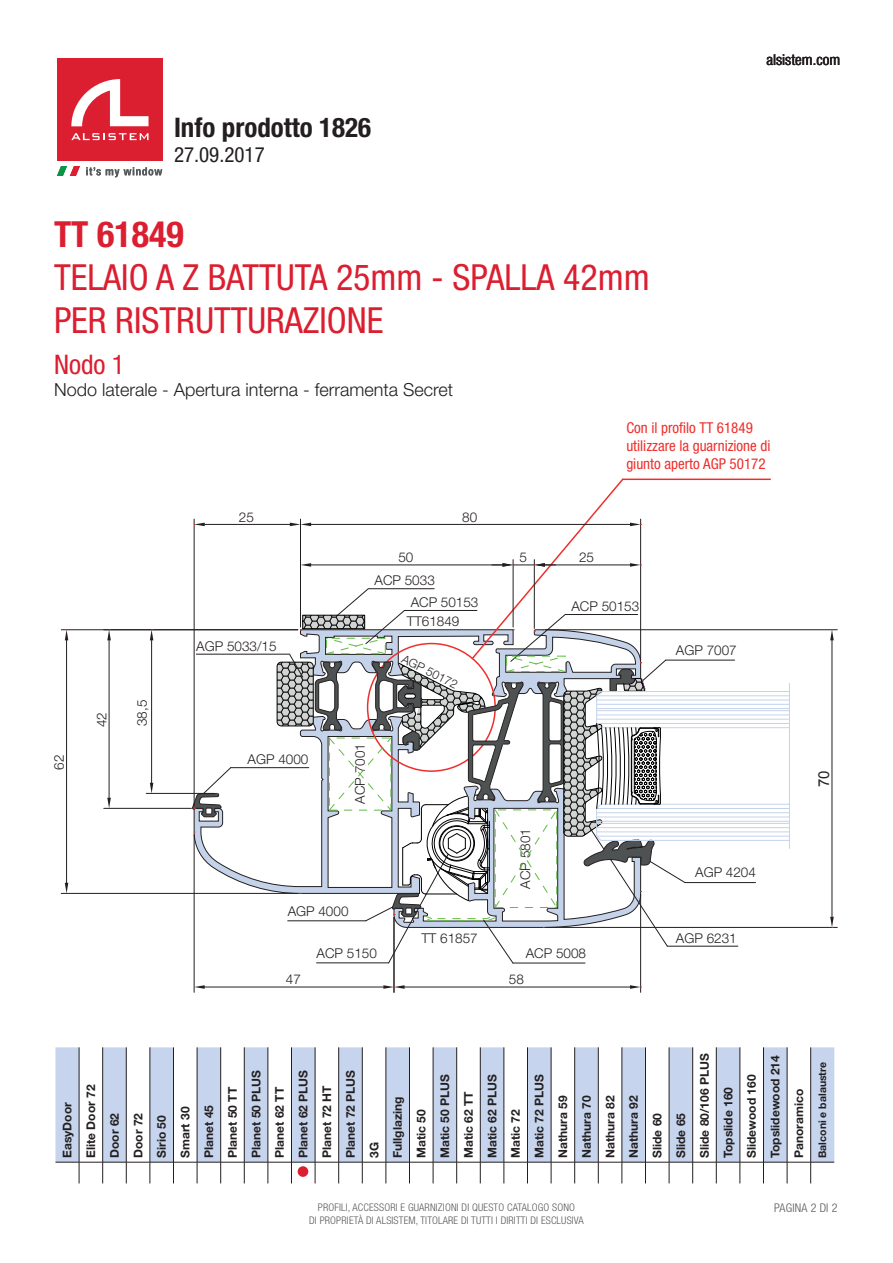
<style>
.page{position:relative;width:893px;height:1263px;background:#fff}
.page>*{position:absolute;margin:0;border:0;box-sizing:border-box;transform-origin:0 0}
.t1{font:condensed 36px "Helvetica Neue LT Std";color:#db1e30}
.t2{font:700 condensed 36px "Helvetica Neue LT Std";color:#db1e30}
.t3{font:700 condensed 27px "Helvetica Neue LT Std";color:#231f20}
.t4{font:condensed 27px "Helvetica Neue LT Std";color:#db1e30}
.t5{font:condensed 21px "Helvetica Neue LT Std";color:#231f20}
.t6{font:300 18px "Helvetica Neue LT Pro";color:#231f20}
.t7{font:condensed 15px/18px "Helvetica Neue LT Std";color:#ee2f2c}
.t8{font:condensed 15px "Helvetica Neue LT Std";color:#231f20}
.t9{font:15px "Arial";color:#231f20}
.t10{font:300 13.5px "Helvetica Neue LT Std";color:#231f20}
.t11{font:700 12px "Helvetica Neue LT Std";color:#231f20}
.t12{font:300 condensed 12px "Helvetica Neue LT Std";letter-spacing:.015em;color:#57585a}
.t13{font:300 12px "Helvetica Neue LT Std";color:#231f20}
.t14{font:300 condensed 10.5px "Helvetica Neue LT Std";letter-spacing:.015em;color:#57585a}
.t15{font:700 10.5px "Helvetica Neue LT Std";color:#231f20}
</style>
<div class="page">
<div style="left:57px;top:58px;width:106px;height:102px;background:#db1e30"></div>
<svg style="left:71px;top:133px;width:78px;height:7px"></svg>
<svg style="left:71px;top:79px;width:78px;height:47px"></svg>
<svg style="left:57px;top:167px;width:105px;height:10px"></svg>
<svg style="left:55px;top:1047px;width:779px;height:136px"></svg>
<div style="left:298px;top:1166px;width:10px;height:11px;background:#db1e30;border-radius:50%"></div>
<hr style="left:61px;top:629px;width:237px;height:1px;background:#231f20">
<hr style="left:513px;top:963px;width:72px;height:1px;background:#231f20">
<hr style="left:685px;top:882px;width:70px;height:1px;background:#231f20">
<hr style="left:667px;top:946px;width:71px;height:1px;background:#231f20">
<hr style="left:666px;top:660px;width:68px;height:1px;background:#231f20">
<hr style="left:623px;top:478px;width:147px;height:2px;background:#ee2f2c">
<hr style="left:640px;top:894px;width:1px;height:98px;background:#231f20">
<hr style="left:405px;top:987px;width:225px;height:1px;background:#231f20">
<hr style="left:104px;top:808px;width:87px;height:1px;background:#231f20">
<hr style="left:109px;top:640px;width:1px;height:158px;background:#231f20">
<svg style="left:107px;top:798px;width:4px;height:10px"></svg>
<hr style="left:146px;top:793px;width:68px;height:1px;background:#231f20">
<hr style="left:151px;top:640px;width:1px;height:143px;background:#231f20">
<svg style="left:150px;top:783px;width:3px;height:10px"></svg>
<hr style="left:194px;top:835px;width:1px;height:157px;background:#231f20">
<hr style="left:394px;top:917px;width:1px;height:75px;background:#231f20">
<hr style="left:205px;top:987px;width:178px;height:1px;background:#231f20">
<svg style="left:194px;top:985px;width:11px;height:4px"></svg>
<hr style="left:61px;top:893px;width:236px;height:1px;background:#231f20">
<hr style="left:66px;top:640px;width:1px;height:243px;background:#231f20">
<svg style="left:65px;top:883px;width:3px;height:10px"></svg>
<hr style="left:545px;top:629px;width:292px;height:1px;background:#231f20">
<hr style="left:546px;top:927px;width:291px;height:1px;background:#231f20">
<hr style="left:832px;top:640px;width:1px;height:277px;background:#231f20">
<svg style="left:830px;top:630px;width:4px;height:10px"></svg>
<svg style="left:630px;top:985px;width:12px;height:4px"></svg>
<svg style="left:107px;top:629px;width:4px;height:11px"></svg>
<svg style="left:150px;top:629px;width:3px;height:11px"></svg>
<svg style="left:383px;top:985px;width:22px;height:4px"></svg>
<svg style="left:65px;top:629px;width:3px;height:11px"></svg>
<svg style="left:830px;top:917px;width:4px;height:11px"></svg>
<hr style="left:601px;top:691px;width:188px;height:1px;background:#c5d3ea">
<hr style="left:597px;top:695px;width:192px;height:1px;background:#c5d3ea">
<hr style="left:597px;top:700px;width:192px;height:1px;background:#c5d3ea">
<hr style="left:597px;top:704px;width:192px;height:1px;background:#c5d3ea">
<hr style="left:597px;top:708px;width:192px;height:1px;background:#c5d3ea">
<hr style="left:597px;top:719px;width:192px;height:1px;background:#c5d3ea">
<hr style="left:597px;top:714px;width:192px;height:1px;background:#c5d3ea">
<hr style="left:597px;top:710px;width:192px;height:1px;background:#c5d3ea">
<hr style="left:597px;top:723px;width:192px;height:1px;background:#c5d3ea">
<hr style="left:601px;top:727px;width:188px;height:1px;background:#c5d3ea">
<hr style="left:789px;top:683px;width:1px;height:166px;background:#c5d3ea">
<hr style="left:601px;top:840px;width:188px;height:1px;background:#c5d3ea">
<hr style="left:597px;top:836px;width:192px;height:1px;background:#c5d3ea">
<hr style="left:597px;top:831px;width:192px;height:1px;background:#c5d3ea">
<hr style="left:597px;top:827px;width:192px;height:1px;background:#c5d3ea">
<hr style="left:597px;top:823px;width:192px;height:1px;background:#c5d3ea">
<hr style="left:597px;top:817px;width:192px;height:1px;background:#c5d3ea">
<hr style="left:597px;top:821px;width:192px;height:1px;background:#c5d3ea">
<hr style="left:597px;top:812px;width:192px;height:1px;background:#c5d3ea">
<hr style="left:597px;top:808px;width:192px;height:1px;background:#c5d3ea">
<hr style="left:601px;top:804px;width:188px;height:1px;background:#c5d3ea">
<svg style="left:192px;top:478px;width:493px;height:485px"></svg>
<hr style="left:196px;top:654px;width:94px;height:1px;background:#231f20">
<p class="t3" style="left:174px;top:111px;width:199px">Info prodotto 1826</p>
<p class="t5" style="left:174px;top:143px;width:92px">27.09.2017</p>
<p class="t2" style="left:54px;top:212px;width:131px">TT 61849</p>
<p class="t1" style="left:54px;top:257px;width:597px">TELAIO A Z BATTUTA 25mm - SPALLA 42mm</p>
<p class="t1" style="left:54px;top:300px;width:331px">PER RISTRUTTURAZIONE</p>
<p class="t4" style="left:54px;top:349px;width:72px">Nodo 1</p>
<p class="t6" style="left:54px;top:379px;width:401px">Nodo laterale - Apertura interna - ferramenta Secret</p>
<p class="t8" style="left:766px;top:51px;width:75px">alsistem.com</p>
<p class="t10" style="left:51px;top:770px;width:17px;rotate:-90deg">62</p>
<p class="t10" style="left:93px;top:727px;width:17px;rotate:-90deg">42</p>
<p class="t10" style="left:134px;top:726px;width:28px;rotate:-90deg">38,5</p>
<p class="t10" style="left:239px;top:508px;width:17px">25</p>
<p class="t10" style="left:196px;top:637px;width:82px">AGP 5033/15</p>
<p class="t10" style="left:462px;top:508px;width:17px">80</p>
<p class="t10" style="left:398px;top:549px;width:17px">50</p>
<p class="t10" style="left:519px;top:549px;width:9px">5</p>
<p class="t10" style="left:579px;top:549px;width:17px">25</p>
<p class="t10" style="left:375px;top:572px;width:62px">ACP 5033</p>
<p class="t7" style="left:626px;top:419px;width:146px">Con il profilo TT 61849 utilizzare la guarnizione di giunto aperto AGP 50172</p>
<p class="t10" style="left:411px;top:594px;width:69px">ACP 50153</p>
<p class="t10" style="left:407px;top:613px;width:54px">TT61849</p>
<p class="t13" style="left:406px;top:652px;width:62px;rotate:26deg">AGP 50172</p>
<p class="t10" style="left:571px;top:598px;width:69px">ACP 50153</p>
<p class="t10" style="left:676px;top:642px;width:62px">AGP 7007</p>
<p class="t10" style="left:248px;top:751px;width:62px">AGP 4000</p>
<p class="t10" style="left:352px;top:803px;width:62px;rotate:-90deg">ACP 7001</p>
<p class="t10" style="left:288px;top:903px;width:62px">AGP 4000</p>
<p class="t10" style="left:421px;top:930px;width:58px">TT 61857</p>
<p class="t10" style="left:517px;top:889px;width:62px;rotate:-90deg">ACP 5801</p>
<p class="t10" style="left:695px;top:864px;width:62px">AGP 4204</p>
<p class="t10" style="left:676px;top:930px;width:62px">AGP 6231</p>
<p class="t10" style="left:286px;top:971px;width:17px">47</p>
<p class="t10" style="left:317px;top:945px;width:62px">ACP 5150</p>
<p class="t10" style="left:526px;top:945px;width:62px">ACP 5008</p>
<p class="t10" style="left:509px;top:971px;width:17px">58</p>
<p class="t9" style="left:814px;top:787px;width:18px;rotate:-90deg">70</p>
<p class="t11" style="left:60px;top:1158px;width:57px;rotate:-90deg">EasyDoor</p>
<p class="t11" style="left:83px;top:1158px;width:75px;rotate:-90deg">Elite Door 72</p>
<p class="t11" style="left:107px;top:1158px;width:46px;rotate:-90deg">Door 62</p>
<p class="t11" style="left:131px;top:1158px;width:46px;rotate:-90deg">Door 72</p>
<p class="t11" style="left:154px;top:1158px;width:44px;rotate:-90deg">Sirio 50</p>
<p class="t11" style="left:178px;top:1158px;width:53px;rotate:-90deg">Smart 30</p>
<p class="t11" style="left:201px;top:1158px;width:54px;rotate:-90deg">Planet 45</p>
<p class="t11" style="left:225px;top:1158px;width:72px;rotate:-90deg">Planet 50 TT</p>
<p class="t11" style="left:249px;top:1158px;width:90px;rotate:-90deg">Planet 50 PLUS</p>
<p class="t11" style="left:272px;top:1158px;width:72px;rotate:-90deg">Planet 62 TT</p>
<p class="t11" style="left:296px;top:1158px;width:90px;rotate:-90deg">Planet 62 PLUS</p>
<p class="t11" style="left:319px;top:1158px;width:74px;rotate:-90deg">Planet 72 HT</p>
<p class="t11" style="left:343px;top:1158px;width:90px;rotate:-90deg">Planet 72 PLUS</p>
<p class="t11" style="left:367px;top:1158px;width:17px;rotate:-90deg">3G</p>
<p class="t11" style="left:390px;top:1158px;width:63px;rotate:-90deg">Fullglazing</p>
<p class="t11" style="left:414px;top:1158px;width:50px;rotate:-90deg">Matic 50</p>
<p class="t11" style="left:437px;top:1158px;width:85px;rotate:-90deg">Matic 50 PLUS</p>
<p class="t11" style="left:461px;top:1158px;width:68px;rotate:-90deg">Matic 62 TT</p>
<p class="t11" style="left:485px;top:1158px;width:85px;rotate:-90deg">Matic 62 PLUS</p>
<p class="t11" style="left:508px;top:1158px;width:50px;rotate:-90deg">Matic 72</p>
<p class="t11" style="left:532px;top:1158px;width:85px;rotate:-90deg">Matic 72 PLUS</p>
<p class="t11" style="left:555px;top:1158px;width:64px;rotate:-90deg">Nathura 59</p>
<p class="t11" style="left:579px;top:1158px;width:64px;rotate:-90deg">Nathura 70</p>
<p class="t11" style="left:603px;top:1158px;width:64px;rotate:-90deg">Nathura 82</p>
<p class="t11" style="left:626px;top:1158px;width:64px;rotate:-90deg">Nathura 92</p>
<p class="t11" style="left:650px;top:1158px;width:46px;rotate:-90deg">Slide 60</p>
<p class="t11" style="left:673px;top:1158px;width:46px;rotate:-90deg">Slide 65</p>
<p class="t11" style="left:697px;top:1158px;width:106px;rotate:-90deg">Slide 80/106 PLUS</p>
<p class="t11" style="left:721px;top:1158px;width:72px;rotate:-90deg">Topslide 160</p>
<p class="t11" style="left:744px;top:1158px;width:85px;rotate:-90deg">Slidewood 160</p>
<p class="t11" style="left:768px;top:1158px;width:104px;rotate:-90deg">Topslidewood 214</p>
<p class="t11" style="left:791px;top:1158px;width:71px;rotate:-90deg">Panoramico</p>
<p class="t15" style="left:816px;top:1158px;width:98px;rotate:-90deg">Balconi e balaustre</p>
<p class="t14" style="left:318px;top:1201px;width:259px">PROFILI, ACCESSORI E GUARNIZIONI DI QUESTO CATALOGO SONO</p>
<p class="t14" style="left:309px;top:1214px;width:276px">DI PROPRIETÀ DI ALSISTEM, TITOLARE DI TUTTI I DIRITTI DI ESCLUSIVA</p>
<p class="t12" style="left:774px;top:1201px;width:65px">PAGINA 2 DI 2</p>
</div>
